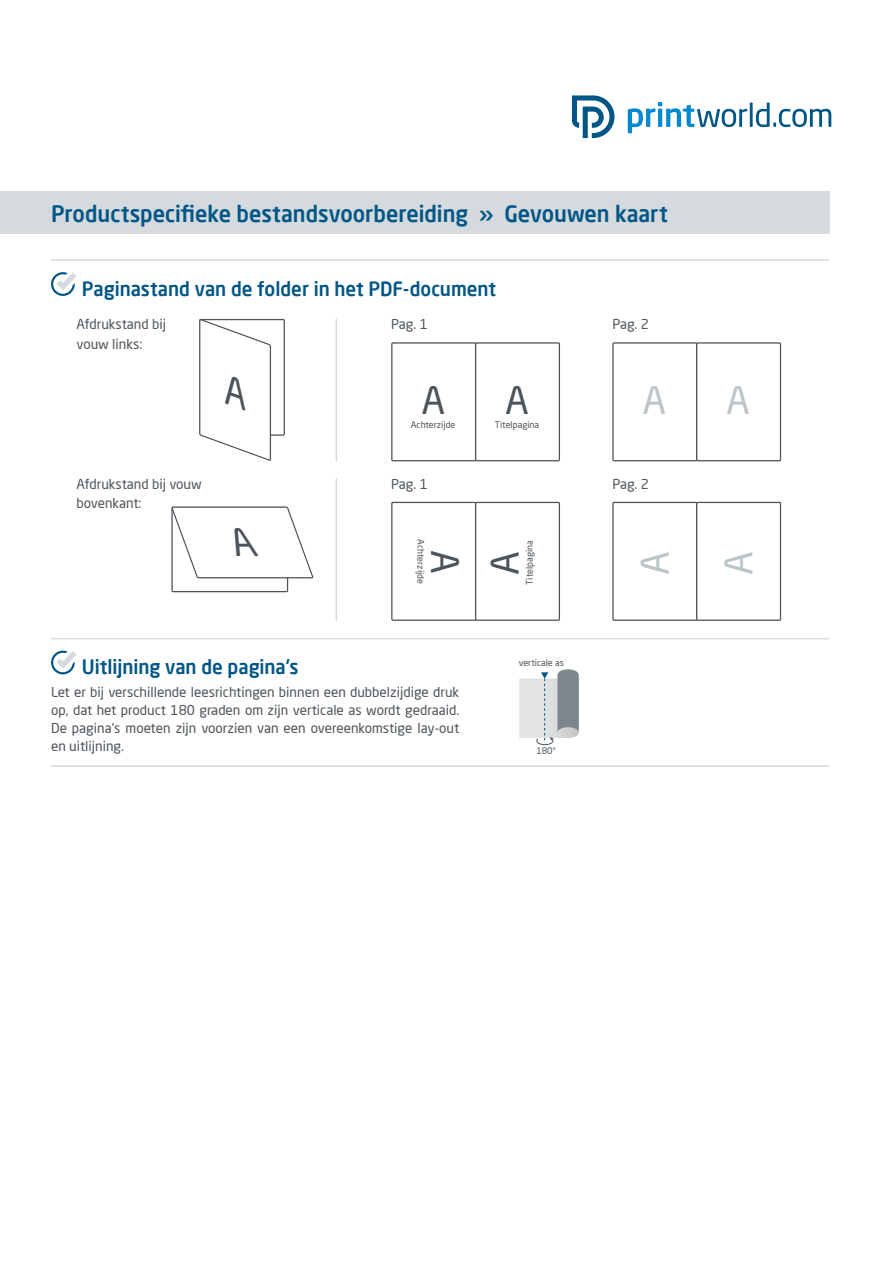
<style>
.page{position:relative;width:893px;height:1263px;background:#fff}
.page>*{position:absolute;margin:0;border:0;box-sizing:border-box;transform-origin:0 0}
.t1{font:37.5px "Neo Sans Pro";color:#4d545a}
.t2{font:37.5px "Neo Sans Pro";color:#bec5c9}
.t3{font:italic 37.5px "Neo Sans Pro";color:#4d545a}
.t4{font:500 22.5px "Neo Sans Pro";color:#015685;scale:.96 1}
.t5{font:500 19.5px "Neo Sans Pro";color:#015685;scale:.96 1}
.t6{font:13.5px/18px "Neo Sans Pro";color:#4d545a}
.t7{font:9px "Neo Sans Pro";color:#4d545a}
</style>
<div class="page">
<div style="left:0;top:191px;width:829px;height:43px;background:#d4dade"></div>
<svg style="left:628px;top:102px;width:203px;height:31px"></svg>
<svg style="left:572px;top:96px;width:42px;height:42px"></svg>
<svg style="left:51px;top:651px;width:26px;height:23px"></svg>
<hr style="left:51px;top:259px;width:778px;height:2px;background:#d4dade">
<hr style="left:51px;top:638px;width:778px;height:1px;background:#d4dade">
<hr style="left:51px;top:765px;width:778px;height:2px;background:#d4dade">
<svg style="left:519px;top:669px;width:60px;height:76px"></svg>
<div style="left:391px;top:342px;width:85px;height:119px;border:1px solid #4d545a"></div>
<div style="left:391px;top:502px;width:85px;height:119px;border:1px solid #4d545a"></div>
<div style="left:612px;top:342px;width:85px;height:119px;border:1px solid #4d545a"></div>
<div style="left:612px;top:502px;width:85px;height:119px;border:1px solid #4d545a"></div>
<div style="left:475px;top:342px;width:85px;height:119px;border:1px solid #4d545a"></div>
<div style="left:475px;top:502px;width:85px;height:119px;border:1px solid #4d545a"></div>
<div style="left:200px;top:319px;width:85px;height:117px;border:1px solid #4d545a"></div>
<div style="left:171px;top:507px;width:117px;height:85px;border:1px solid #4d545a"></div>
<svg style="left:171px;top:506px;width:143px;height:73px"></svg>
<div style="left:696px;top:342px;width:85px;height:119px;border:1px solid #4d545a"></div>
<div style="left:696px;top:502px;width:85px;height:119px;border:1px solid #4d545a"></div>
<svg style="left:51px;top:272px;width:25px;height:24px"></svg>
<hr style="left:336px;top:319px;width:1px;height:142px;background:#d4dade">
<hr style="left:336px;top:478px;width:1px;height:143px;background:#d4dade">
<svg style="left:199px;top:318px;width:73px;height:143px"></svg>
<h2 class="t4" style="left:51px;top:200px;width:644px">Productspecifieke bestandsvoorbereiding » Gevouwen kaart</h2>
<h3 class="t5" style="left:82px;top:276px;width:433px">Paginastand van de folder in het PDF-document</h3>
<p class="t6" style="left:77px;top:314px;width:91px;line-height:19.5px">Afdrukstand bij vouw links:</p>
<p class="t6" style="left:391px;top:315px;width:38px">Pag. 1</p>
<h1 class="t1" style="left:421px;top:377px;width:25px">A</h1>
<h1 class="t1" style="left:505px;top:377px;width:25px">A</h1>
<p class="t6" style="left:77px;top:474px;width:127px;line-height:19.5px">Afdrukstand bij vouw bovenkant:</p>
<h1 class="t3" style="left:236px;top:519px;width:42px">A</h1>
<p class="t7" style="left:411px;top:419px;width:46px">Achterzijde</p>
<p class="t6" style="left:391px;top:475px;width:38px">Pag. 1</p>
<p class="t7" style="left:426px;top:539px;width:46px;rotate:90deg">Achterzijde</p>
<h1 class="t1" style="left:468px;top:550px;width:25px;rotate:90deg">A</h1>
<h3 class="t5" style="left:82px;top:655px;width:227px">Uitlijning van de pagina's</h3>
<p class="t6" style="left:51px;top:682px;width:410px;text-align:justify">Let er bij verschillende leesrichtingen binnen een dubbelzijdige druk op, dat het product 180 graden om zijn verticale as wordt gedraaid.<br>De pagina's moeten zijn voorzien van een overeenkomstige lay-out en uitlijning.</p>
<p class="t7" style="left:495px;top:419px;width:46px">Titelpagina</p>
<p class="t7" style="left:524px;top:585px;width:46px;rotate:-90deg">Titelpagina</p>
<h1 class="t1" style="left:482px;top:575px;width:25px;rotate:-90deg">A</h1>
<p class="t7" style="left:519px;top:657px;width:47px">verticale as</p>
<p class="t7" style="left:536px;top:745px;width:21px">180°</p>
<p class="t6" style="left:612px;top:315px;width:38px">Pag. 2</p>
<h1 class="t2" style="left:642px;top:377px;width:25px">A</h1>
<p class="t6" style="left:612px;top:475px;width:38px">Pag. 2</p>
<h1 class="t2" style="left:632px;top:575px;width:25px;rotate:-90deg">A</h1>
<h1 class="t2" style="left:726px;top:377px;width:25px">A</h1>
<h1 class="t2" style="left:716px;top:575px;width:25px;rotate:-90deg">A</h1>
</div>
